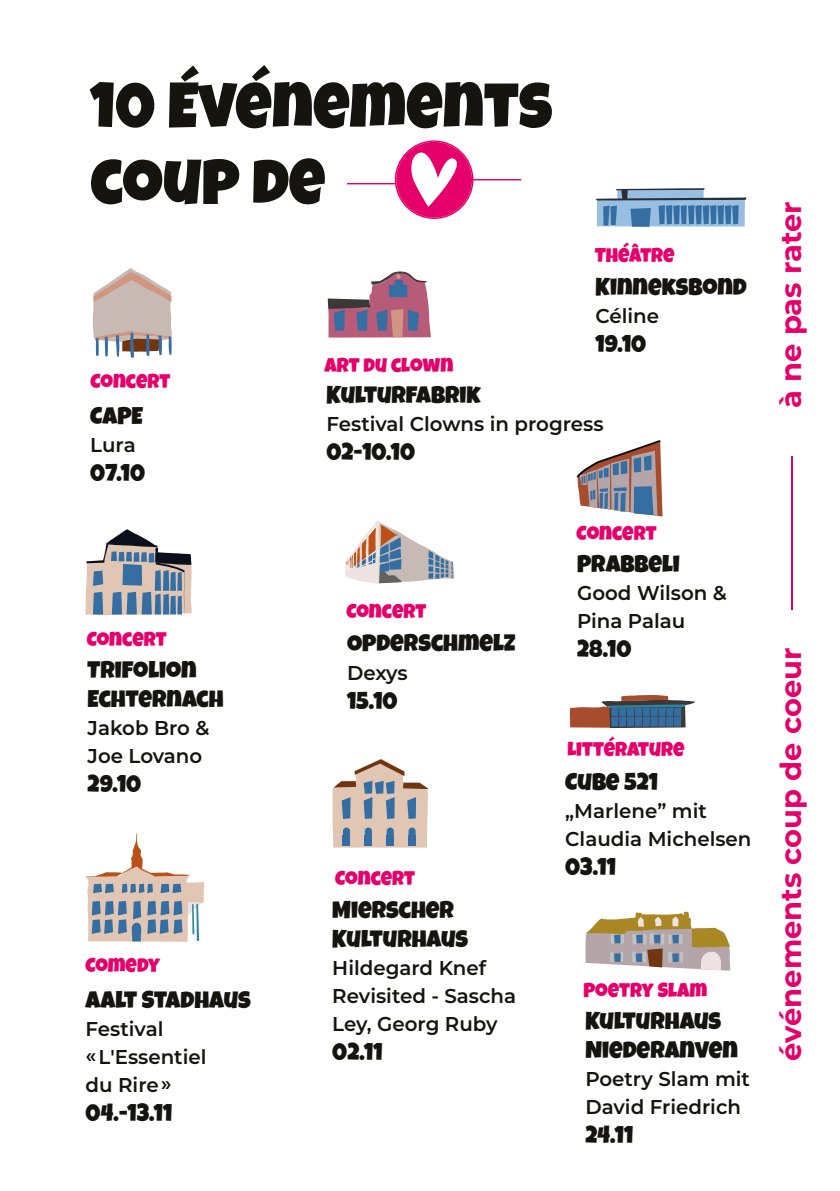
<style>
.page{position:relative;width:840px;height:1191px;background:#fff}
.page>*{position:absolute;margin:0;border:0;box-sizing:border-box;transform-origin:0 0}
.t1{font:64px/76px "Luckiest Guy";color:#15140f}
.t2{font:700 29px "Montserrat";color:#e6006b}
.t3{font:700 29px "Montserrat";color:#e5006b}
.t4{font:24px/28.8px "Luckiest Guy";color:#15140f}
.t5{font:600 20px/28px "Montserrat";color:#15140f}
.t6{font:20px "Luckiest Guy";color:#e6006b}
</style>
<div class="page">
<hr style="left:790px;top:456px;width:2px;height:154px;background:#e6006b">
<svg style="left:85px;top:529px;width:107px;height:86px"></svg>
<svg style="left:327px;top:271px;width:103px;height:66px"></svg>
<svg style="left:576px;top:440px;width:87px;height:76px"></svg>
<svg style="left:585px;top:911px;width:145px;height:60px"></svg>
<svg style="left:93px;top:268px;width:79px;height:90px"></svg>
<svg style="left:569px;top:695px;width:125px;height:33px"></svg>
<svg style="left:332px;top:759px;width:96px;height:88px"></svg>
<div style="left:343px;top:827px;width:7px;height:18px;background:#346ea2;border-radius:4px"></div>
<div style="left:343px;top:835px;width:7px;height:10px;background:#346ea2"></div>
<div style="left:364px;top:827px;width:8px;height:18px;background:#346ea2;border-radius:4px"></div>
<div style="left:364px;top:835px;width:8px;height:10px;background:#346ea2"></div>
<div style="left:386px;top:827px;width:7px;height:18px;background:#346ea2;border-radius:4px"></div>
<div style="left:386px;top:835px;width:7px;height:10px;background:#346ea2"></div>
<div style="left:408px;top:827px;width:7px;height:18px;background:#346ea2;border-radius:4px"></div>
<div style="left:408px;top:835px;width:7px;height:10px;background:#346ea2"></div>
<svg style="left:345px;top:521px;width:109px;height:63px"></svg>
<svg style="left:86px;top:833px;width:118px;height:108px"></svg>
<svg style="left:595px;top:188px;width:151px;height:39px;background:#80a4c5"></svg>
<svg style="left:347px;top:140px;width:174px;height:79px"></svg>
<h1 class="t1" style="left:90px;top:69px;width:463px">10 ÉVÉNEMENTS<br>COUP DE</h1>
<p class="t6" style="left:594px;top:242px;width:81px">THÉÂTRE</p>
<p class="t4" style="left:595px;top:273px;width:153px">KINNEKSBOND</p>
<p class="t5" style="left:595px;top:301px;width:65px">Céline</p>
<p class="t4" style="left:595px;top:330px;width:52px">19.10</p>
<p class="t6" style="left:90px;top:368px;width:81px">CONCERT</p>
<p class="t4" style="left:90px;top:402px;width:54px">CAPE</p>
<p class="t5" style="left:90px;top:430px;width:47px">Lura</p>
<p class="t4" style="left:90px;top:459px;width:56px">07.10</p>
<p class="t6" style="left:87px;top:626px;width:81px">CONCERT</p>
<p class="t4" style="left:88px;top:656px;width:137px">TRIFOLION<br>ECHTERNACH</p>
<p class="t5" style="left:88px;top:713px;width:123px">Jakob Bro &amp;<br>Joe Lovano</p>
<p class="t4" style="left:88px;top:769px;width:55px">29.10</p>
<p class="t6" style="left:85px;top:951px;width:76px">COMEDY</p>
<p class="t4" style="left:86px;top:986px;width:166px">AALT STADHAUS</p>
<p class="t5" style="left:86px;top:1014px;width:122px">Festival «L'Essentiel du Rire»</p>
<p class="t4" style="left:86px;top:1098px;width:88px">04.-13.11</p>
<p class="t6" style="left:324px;top:351px;width:130px">ART DU CLOWN</p>
<p class="t4" style="left:326px;top:381px;width:156px">KULTURFABRIK</p>
<p class="t5" style="left:326px;top:409px;width:278px">Festival Clowns in progress</p>
<p class="t4" style="left:326px;top:438px;width:90px">02-10.10</p>
<p class="t6" style="left:346px;top:597px;width:81px">CONCERT</p>
<p class="t4" style="left:347px;top:629px;width:170px">OPDERSCHMELZ</p>
<p class="t5" style="left:347px;top:658px;width:62px">Dexys</p>
<p class="t4" style="left:347px;top:686px;width:52px">15.10</p>
<p class="t6" style="left:335px;top:865px;width:81px">CONCERT</p>
<p class="t4" style="left:332px;top:896px;width:137px">MIERSCHER<br>KULTURHAUS</p>
<p class="t5" style="left:332px;top:953px;width:185px">Hildegard Knef<br>Revisited - Sascha<br>Ley, Georg Ruby</p>
<p class="t4" style="left:332px;top:1037px;width:52px">02.11</p>
<p class="t6" style="left:576px;top:519px;width:81px">CONCERT</p>
<p class="t4" style="left:576px;top:550px;width:104px">PRABBELI</p>
<p class="t5" style="left:576px;top:578px;width:151px">Good Wilson &amp;<br>Pina Palau</p>
<p class="t4" style="left:576px;top:634px;width:56px">28.10</p>
<p class="t6" style="left:567px;top:736px;width:119px">LITTÉRATURE</p>
<p class="t4" style="left:565px;top:768px;width:94px">CUBE 521</p>
<p class="t5" style="left:565px;top:796px;width:188px">„Marlene” mit<br>Claudia Michelsen</p>
<p class="t4" style="left:565px;top:853px;width:52px">03.11</p>
<p class="t6" style="left:583px;top:977px;width:125px">POETRY SLAM</p>
<p class="t4" style="left:585px;top:1007px;width:154px">KULTURHAUS<br>NIEDERANVEN</p>
<p class="t5" style="left:585px;top:1064px;width:166px">Poetry Slam mit<br>David Friedrich</p>
<p class="t4" style="left:585px;top:1120px;width:50px">24.11</p>
<h2 class="t3" style="left:769px;top:408px;width:208px;rotate:-90deg">à ne pas rater</h2>
<h2 class="t2" style="left:769px;top:1061px;width:414px;rotate:-90deg">événements coup de coeur</h2>
</div>
